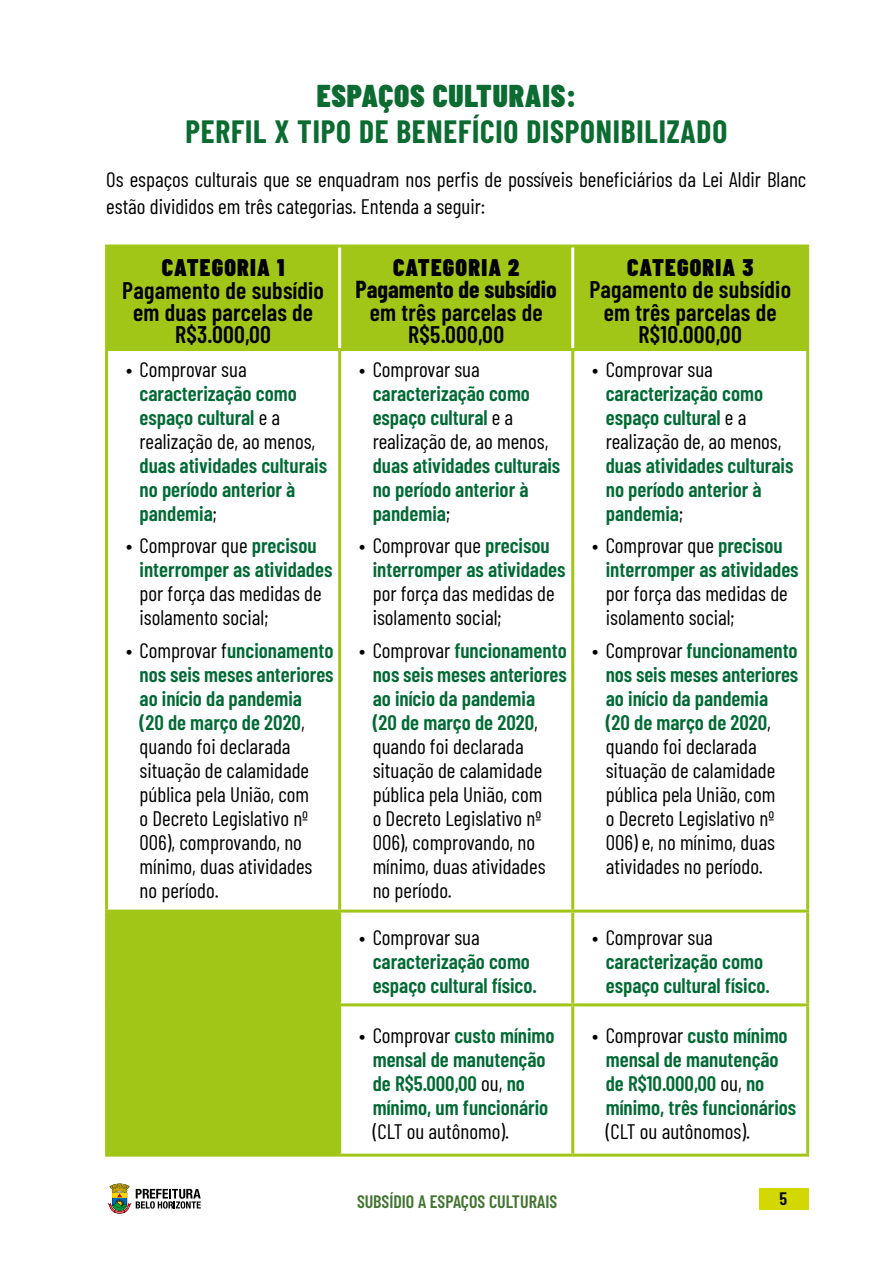
<style>
.page{position:relative;width:893px;height:1263px;background:#fff}
.page>*{position:absolute;margin:0;border:0;box-sizing:border-box;transform-origin:0 0}
.t1{font:700 31.5px "Barlow Condensed";letter-spacing:.025em;color:#0b6b30}
.t2{font:900 31.5px "Barlow Condensed";letter-spacing:.025em;color:#0b6b30}
.t3{font:600 24px/22.5px "Barlow Condensed";letter-spacing:.01em;color:#000;text-align:center}
.t4{font:900 24px "Barlow Condensed";letter-spacing:.05em;color:#000}
.t5{font:700 24px "Barlow Condensed";color:#000}
.t6{font:21px/24px "Barlow Condensed";color:#000}
.t7{font:600 21px/24px "Barlow Condensed";color:#006a34}
.t8{font:600 18px "Barlow Condensed";color:#41752e}
.t9{font:600 18px "Barlow Condensed";color:#000}
.s1{font-weight:400;color:#000}
.s2{font-weight:600;color:#006a34}
</style>
<div class="page">
<div style="left:759px;top:1188px;width:49px;height:21px;background:#d3d800"></div>
<svg style="left:107px;top:1183px;width:94px;height:31px"></svg>
<div style="left:108px;top:247px;width:698px;height:101px;background:#a2c617"></div>
<div style="left:107px;top:911px;width:233px;height:244px;background:#a2c617"></div>
<hr style="left:105px;top:244px;width:235px;height:3px;background:#a2c617">
<hr style="left:105px;top:247px;width:3px;height:101px;background:#a2c617">
<hr style="left:340px;top:244px;width:233px;height:3px;background:#a2c617">
<hr style="left:573px;top:244px;width:236px;height:3px;background:#a2c617">
<hr style="left:806px;top:247px;width:3px;height:101px;background:#a2c617">
<hr style="left:105px;top:351px;width:3px;height:558px;background:#a2c617">
<hr style="left:806px;top:351px;width:3px;height:558px;background:#a2c617">
<hr style="left:105px;top:912px;width:3px;height:93px;background:#a2c617">
<hr style="left:105px;top:1005px;width:3px;height:148px;background:#a2c617">
<hr style="left:806px;top:912px;width:3px;height:91px;background:#a2c617">
<hr style="left:806px;top:1006px;width:3px;height:147px;background:#a2c617">
<hr style="left:338px;top:247px;width:3px;height:101px;background:#fff">
<hr style="left:571px;top:247px;width:3px;height:101px;background:#fff">
<hr style="left:105px;top:348px;width:235px;height:3px;background:#a2c617">
<hr style="left:340px;top:348px;width:233px;height:3px;background:#a2c617">
<hr style="left:338px;top:351px;width:3px;height:558px;background:#a2c617">
<hr style="left:573px;top:348px;width:236px;height:3px;background:#a2c617">
<hr style="left:571px;top:351px;width:3px;height:558px;background:#a2c617">
<hr style="left:105px;top:909px;width:235px;height:3px;background:#a2c617">
<hr style="left:105px;top:1153px;width:235px;height:3px;background:#a2c617">
<hr style="left:340px;top:909px;width:233px;height:3px;background:#a2c617">
<hr style="left:338px;top:912px;width:3px;height:91px;background:#a2c617">
<hr style="left:573px;top:909px;width:236px;height:3px;background:#a2c617">
<hr style="left:571px;top:912px;width:3px;height:91px;background:#a2c617">
<hr style="left:338px;top:1003px;width:235px;height:3px;background:#a2c617">
<hr style="left:338px;top:1006px;width:3px;height:147px;background:#a2c617">
<hr style="left:573px;top:1003px;width:236px;height:3px;background:#a2c617">
<hr style="left:571px;top:1006px;width:3px;height:147px;background:#a2c617">
<hr style="left:340px;top:1153px;width:233px;height:3px;background:#a2c617">
<hr style="left:573px;top:1153px;width:236px;height:3px;background:#a2c617">
<h1 class="t2" style="left:317px;top:73px;width:261px">ESPAÇOS CULTURAIS:</h1>
<h1 class="t1" style="left:185px;top:110px;width:543px">PERFIL X TIPO DE BENEFÍCIO DISPONIBILIZADO</h1>
<p class="t6" style="left:106px;top:165px;width:701px;line-height:27px">Os espaços culturais que se enquadram nos perfis de possíveis beneficiários da Lei Aldir Blanc estão divididos em três categorias. Entenda a seguir:</p>
<p class="t4" style="left:162px;top:250px;width:124px">CATEGORIA 1</p>
<p class="t3" style="left:122px;top:277px;width:203px">Pagamento de subsídio em duas parcelas de<br>R$3.000,00</p>
<p class="t6" style="left:126px;top:355px;width:122px">• Comprovar sua</p>
<p class="t7" style="left:140px;top:380px;width:177px">caracterização como espaço cultural <span class="s1">e a realização de, ao menos,</span></p>
<p class="t7" style="left:140px;top:452px;width:189px">duas atividades culturais no período anterior à pandemia<span class="s1">;</span></p>
<p class="t7" style="left:140px;top:532px;width:194px;text-indent:-14px"><span class="s1">• Comprovar que</span> precisou interromper as atividades</p>
<p class="t6" style="left:140px;top:580px;width:183px">por força das medidas de isolamento social;</p>
<p class="t6" style="left:140px;top:636px;width:196px;text-indent:-14px">• Comprovar f<span class="s2">uncionamento nos seis meses anteriores ao início da pandemia<br>(20 de março de 2020</span>, quando foi declarada situação de calamidade pública pela União, com<br>o Decreto Legislativo nº<br>006), comprovando, no mínimo, duas atividades no período.</p>
<p class="t4" style="left:393px;top:250px;width:128px">CATEGORIA 2</p>
<p class="t5" style="left:356px;top:273px;width:203px">Pagamento de subsídio</p>
<p class="t3" style="left:370px;top:299px;width:174px">em três parcelas de<br>R$5.000,00</p>
<p class="t6" style="left:359px;top:355px;width:122px">• Comprovar sua</p>
<p class="t7" style="left:373px;top:380px;width:177px">caracterização como espaço cultural <span class="s1">e a realização de, ao menos,</span></p>
<p class="t7" style="left:373px;top:452px;width:189px">duas atividades culturais no período anterior à pandemia<span class="s1">;</span></p>
<p class="t7" style="left:373px;top:532px;width:194px;text-indent:-14px"><span class="s1">• Comprovar que</span> precisou interromper as atividades</p>
<p class="t6" style="left:373px;top:580px;width:183px">por força das medidas de isolamento social;</p>
<p class="t6" style="left:373px;top:637px;width:196px;text-indent:-14px">• Comprovar <span class="s2">funcionamento nos seis meses anteriores ao início da pandemia<br>(20 de março de 2020</span>, quando foi declarada situação de calamidade pública pela União, com<br>o Decreto Legislativo nº<br>006), comprovando, no mínimo, duas atividades no período.</p>
<p class="t6" style="left:359px;top:923px;width:122px">• Comprovar sua</p>
<p class="t7" style="left:373px;top:948px;width:166px">caracterização como espaço cultural físico.</p>
<p class="t7" style="left:373px;top:1022px;width:183px;text-indent:-14px"><span class="s1">• Comprovar</span> custo mínimo mensal de manutenção de R$5.000,00 <span class="s1">ou,</span> no mínimo, um funcionário</p>
<p class="t6" style="left:373px;top:1118px;width:138px">(CLT ou autônomo).</p>
<p class="t4" style="left:627px;top:250px;width:128px">CATEGORIA 3</p>
<p class="t3" style="left:589px;top:277px;width:203px">Pagamento de subsídio em três parcelas de<br>R$10.000,00</p>
<p class="t6" style="left:592px;top:356px;width:122px">• Comprovar sua</p>
<p class="t7" style="left:606px;top:380px;width:177px">caracterização como espaço cultural <span class="s1">e a realização de, ao menos,</span></p>
<p class="t7" style="left:606px;top:452px;width:189px">duas atividades culturais no período anterior à pandemia<span class="s1">;</span></p>
<p class="t7" style="left:606px;top:532px;width:194px;text-indent:-14px"><span class="s1">• Comprovar que</span> precisou interromper as atividades</p>
<p class="t6" style="left:606px;top:580px;width:183px">por força das medidas de isolamento social;</p>
<p class="t6" style="left:606px;top:637px;width:194px;text-indent:-14px">• Comprovar <span class="s2">funcionamento nos seis meses anteriores ao início da pandemia<br>(20 de março de 2020</span>, quando foi declarada situação de calamidade pública pela União, com<br>o Decreto Legislativo nº<br>006) e, no mínimo, duas atividades no período.</p>
<p class="t6" style="left:592px;top:923px;width:122px">• Comprovar sua</p>
<p class="t7" style="left:606px;top:948px;width:166px">caracterização como espaço cultural físico.</p>
<p class="t7" style="left:606px;top:1022px;width:192px;text-indent:-14px"><span class="s1">• Comprovar</span> custo mínimo mensal de manutenção de R$10.000,00 <span class="s1">ou,</span> no mínimo, três funcionários</p>
<p class="t6" style="left:606px;top:1118px;width:146px">(CLT ou autônomos).</p>
<p class="t8" style="left:357px;top:1188px;width:202px">SUBSÍDIO A ESPAÇOS CULTURAIS</p>
<p class="t9" style="left:780px;top:1185px;width:9px">5</p>
</div>
